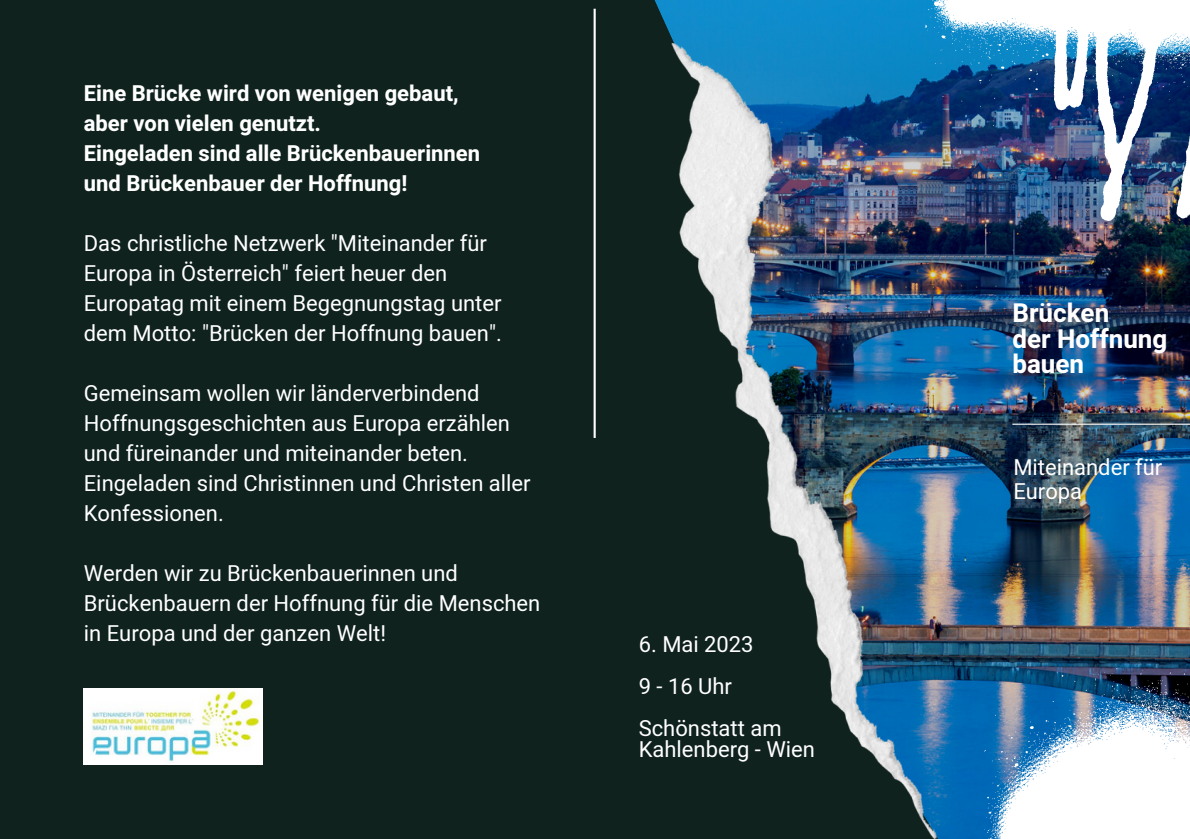
<style>
.page{position:relative;width:1190px;height:839px;background:#fff}
.page>*{position:absolute;margin:0;border:0;box-sizing:border-box;transform-origin:0 0}
.t1{font:700 26px/25.4px "Heebo";color:#fff}
.t2{font:22px/30px "Heebo";color:#fff}
.t3{font:700 22px/30px "Heebo";color:#fff}
</style>
<div class="page">
<div style="left:0;top:0;width:1190px;height:838px;background:#0f221e"></div>
<img style="left:944px;top:225px;width:246px;height:613px">
<svg style="left:593px;top:0;width:332px;height:438px"></svg>
<img style="left:671px;top:43px;width:273px;height:795px">
<svg style="left:984px;top:668px;width:206px;height:170px;background:#9cb8cf"></svg>
<img style="left:925px;top:0;width:265px;height:225px">
<svg style="left:594px;top:9px;width:2px;height:429px"></svg>
<svg style="left:1012px;top:423px;width:178px;height:2px"></svg>
<img style="left:84px;top:688px;width:178px;height:76px">
<p class="t3" style="left:84px;top:79px;width:398px">Eine Brücke wird von wenigen gebaut, aber von vielen genutzt.<br>Eingeladen sind alle Brückenbauerinnen und Brückenbauer der Hoffnung!</p>
<p class="t2" style="left:84px;top:229px;width:420px">Das christliche Netzwerk "Miteinander für Europa in Österreich" feiert heuer den Europatag mit einem Begegnungstag unter dem Motto: "Brücken der Hoffnung bauen".</p>
<p class="t2" style="left:84px;top:379px;width:448px">Gemeinsam wollen wir länderverbindend Hoffnungsgeschichten aus Europa erzählen und füreinander und miteinander beten.<br>Eingeladen sind Christinnen und Christen aller Konfessionen.</p>
<p class="t2" style="left:84px;top:559px;width:458px">Werden wir zu Brückenbauerinnen und<br>Brückenbauern der Hoffnung für die Menschen in Europa und der ganzen Welt!</p>
<p class="t2" style="left:84px;top:742px;width:15px">V</p>
<p class="t2" style="left:639px;top:624px;width:144px;line-height:42px">6. Mai 2023<br>9 - 16 Uhr<br>Schönstatt am</p>
<p class="t2" style="left:639px;top:735px;width:178px">Kahlenberg - Wien</p>
<p class="t1" style="left:1012px;top:301px;width:157px">Brücken<br>der Hoffnung bauen</p>
<p class="t2" style="left:1013px;top:456px;width:151px;line-height:24px">Miteinander für<br>Europa</p>
</div>
